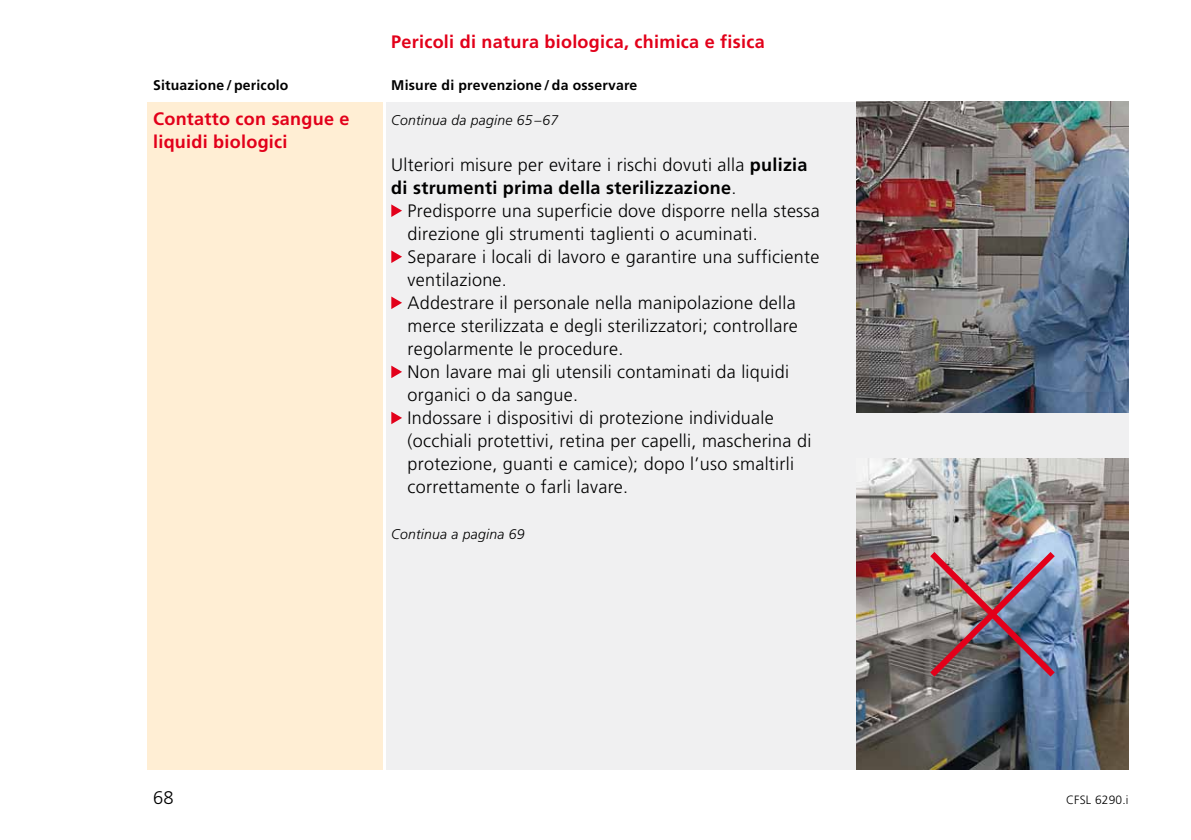
<style>
.page{position:relative;width:1191px;height:840px;background:#fff}
.page>*{position:absolute;margin:0;border:0;box-sizing:border-box;transform-origin:0 0}
.t1{font:300 18.2px "Frutiger LT Std";color:#000}
.t2{font:300 18px/23px "Frutiger LT Std";letter-spacing:.015em;color:#000}
.t3{font:700 18px/23px "Frutiger LT Std";letter-spacing:.015em;color:#e2001a}
.t4{font:700 14px "Frutiger LT Std";letter-spacing:.015em;color:#000}
.t5{font:italic 300 14px "Frutiger LT Std";letter-spacing:.015em;color:#000}
.t6{font:300 12px "Frutiger LT Std";letter-spacing:.015em;color:#000}
.s1{font-weight:700}
</style>
<div class="page">
<div style="left:147px;top:102px;width:236px;height:667px;background:#ffeed4"></div>
<div style="left:386px;top:102px;width:742px;height:667px;background:#f0f0f1"></div>
<svg style="left:391px;top:204px;width:11px;height:13px"></svg>
<svg style="left:391px;top:250px;width:11px;height:13px"></svg>
<svg style="left:391px;top:296px;width:11px;height:13px"></svg>
<svg style="left:391px;top:365px;width:11px;height:13px"></svg>
<svg style="left:391px;top:411px;width:11px;height:13px"></svg>
<img style="left:856px;top:102px;width:272px;height:310px">
<img style="left:856px;top:458px;width:272px;height:311px">
<img style="left:924px;top:545px;width:137px;height:183px">
<p class="t3" style="left:391px;top:30px;width:375px">Pericoli di natura biologica, chimica e fisica</p>
<p class="t4" style="left:153px;top:77px;width:137px">Situazione / pericolo</p>
<p class="t4" style="left:391px;top:77px;width:247px">Misure di prevenzione / da osservare</p>
<p class="t3" style="left:153px;top:107px;width:198px">Contatto con sangue e liquidi biologici</p>
<p class="t5" style="left:391px;top:112px;width:168px">Continua da pagine 65–67</p>
<p class="t2" style="left:391px;top:153px;width:418px">Ulteriori misure per evitare i rischi dovuti alla <span class="s1">pulizia di strumenti prima della sterilizzazione</span>.</p>
<p class="t2" style="left:407px;top:199px;width:414px">Predisporre una superficie dove disporre nella stessa direzione gli strumenti taglienti o acuminati.<br>Separare i locali di lavoro e garantire una sufficiente ventilazione.<br>Addestrare il personale nella manipolazione della merce sterilizzata e degli sterilizzatori; controllare regolarmente le procedure.<br>Non lavare mai gli utensili contaminati da liquidi organici o da sangue.<br>Indossare i dispositivi di protezione individuale (occhiali protettivi, retina per capelli, mascherina di protezione, guanti e camice); dopo l’uso smaltirli correttamente o farli lavare.</p>
<p class="t5" style="left:391px;top:526px;width:135px">Continua a pagina 69</p>
<p class="t1" style="left:153px;top:787px;width:22px">68</p>
<p class="t6" style="left:1066px;top:792px;width:64px">CFSL 6290.i</p>
</div>
